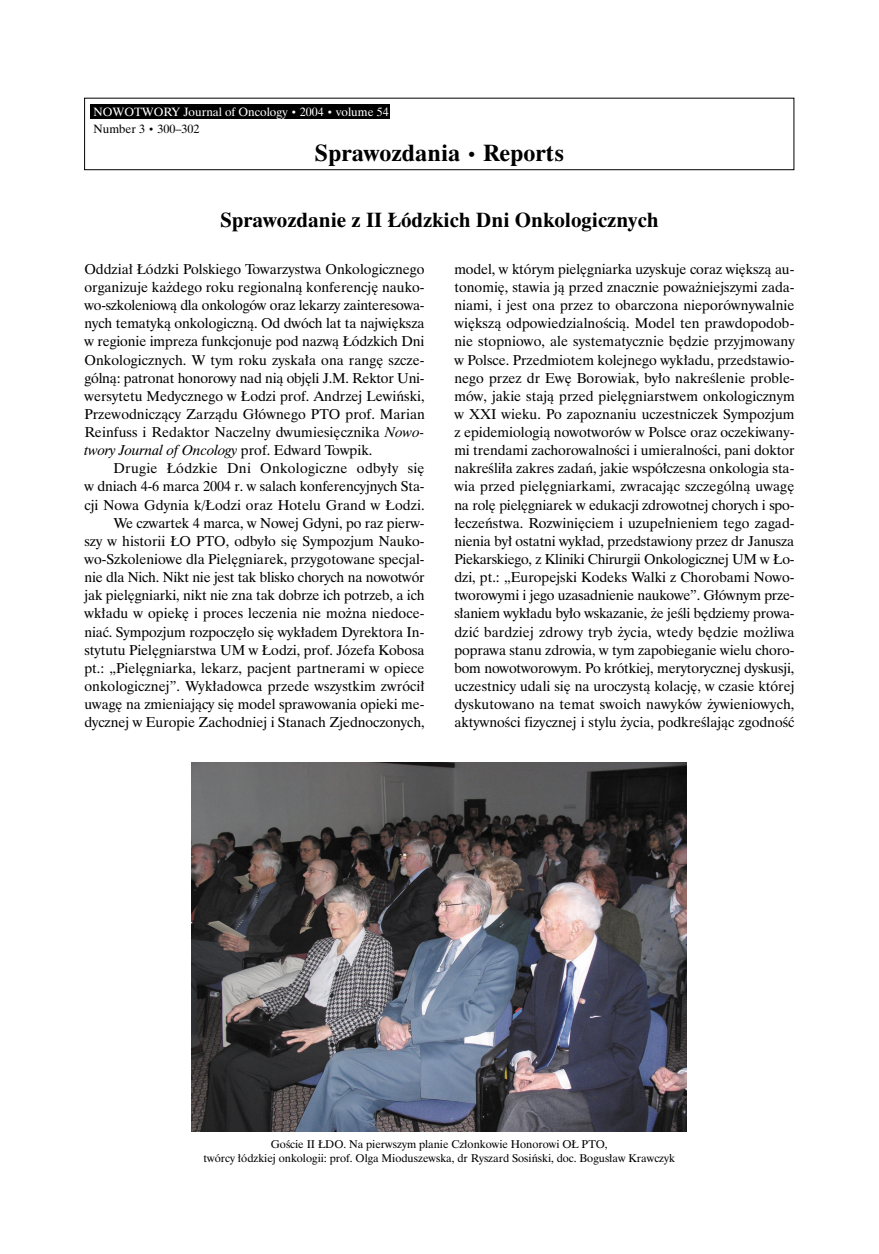
<style>
.page{position:relative;width:879px;height:1254px;background:#fff}
.page>*{position:absolute;margin:0;border:0;box-sizing:border-box;transform-origin:0 0}
.t1{font:700 24px "Dutch 801 PL";color:#000}
.t2{font:700 21px "Dutch 801 PL";color:#000}
.t3{font:14.25px/18.1px "Dutch 801 PL";color:#000;text-align:justify}
.t4{font:12px/17.5px "Dutch 801 PL";color:#fff}
.t5{font:11.25px/14.2px "Dutch 801 PL";color:#000;text-align:center}
.s1{font-size:10.5px}
.s2{color:#000}
.s3{font-size:10.5px;color:#000}
.s4{font-size:18px}
.s5{font-style:italic}
</style>
<div class="page">
<div style="left:84px;top:98px;width:710px;height:72px;border:1px solid #000"></div>
<div style="left:91px;top:104px;width:299px;height:15px;background:#000"></div>
<img style="left:192px;top:762px;width:495px;height:369px">
<p class="t4" style="left:94px;top:104px;width:297px">NOWOTWORY Journal of Oncology <span class="s1">•</span> 2004 <span class="s1">•</span> volume 54<br><span class="s2">Number 3</span> <span class="s3">•</span> <span class="s2">300–302</span></p>
<h1 class="t1" style="left:314px;top:144px;width:252px">Sprawozdania <span class="s4">•</span> Reports</h1>
<h2 class="t2" style="left:220px;top:212px;width:441px">Sprawozdanie z II ¸ódzkich Dni Onkologicznych</h2>
<p class="t3" style="left:84px;top:261px;width:342px">Oddzia∏ ¸ódzki Polskiego Towarzystwa Onkologicznego organizuje ka˝dego roku regionalnà konferencj´ nauko&shy;wo-szkoleniowà dla onkologów oraz lekarzy zainteresowa&shy;nych tematykà onkologicznà. Od dwóch lat ta najwi´ksza w regionie impreza funkcjonuje pod nazwà ¸ódzkich Dni Onkologicznych. W tym roku zyska∏a ona rang´ szcze&shy;gólnà: patronat honorowy nad nià obj´li J.M. Rektor Uni&shy;wersytetu Medycznego w ¸odzi prof. Andrzej Lewiƒski, Przewodniczàcy Zarzàdu G∏ównego PTO prof. Marian Reinfuss i Redaktor Naczelny dwumiesi´cznika <span class="s5">Nowo&shy;twory Journal of Oncology</span> prof. Edward Towpik.</p>
<p class="t3" style="left:84px;top:461px;width:342px;text-align:right">Drugie ¸ódzkie Dni Onkologiczne odby∏y si´<br>w dniach 4-6 marca 2004 r. w salach konferencyjnych Sta&shy;cji Nowa Gdynia k/¸odzi oraz Hotelu Grand w ¸odzi.<br>We czwartek 4 marca, w Nowej Gdyni, po raz pierw-<br>szy w historii ¸O PTO, odby∏o si´ Sympozjum Nauko&shy;wo-Szkoleniowe dla Piel´gniarek, przygotowane specjal&shy;nie dla Nich. Nikt nie jest tak blisko chorych na nowotwór jak piel´gniarki, nikt nie zna tak dobrze ich potrzeb, a ich wk∏adu w opiek´ i proces leczenia nie mo˝na niedoce&shy;niaç. Sympozjum rozpocz´∏o si´ wyk∏adem Dyrektora In&shy;stytutu Piel´gniarstwa UM w ¸odzi, prof. Józefa Kobosa pt.: „Piel´gniarka, lekarz, pacjent partnerami w opiece onkologicznej”. Wyk∏adowca przede wszystkim zwróci∏ uwag´ na zmieniajàcy si´ model sprawowania opieki me&shy;dycznej w Europie Zachodniej i Stanach Zjednoczonych,</p>
<p class="t3" style="left:454px;top:261px;width:342px">model, w którym piel´gniarka uzyskuje coraz wi´kszà au&shy;tonomi´, stawia jà przed znacznie powa˝niejszymi zada&shy;niami, i jest ona przez to obarczona nieporównywalnie wi´kszà odpowiedzialnoÊcià. Model ten prawdopodob&shy;nie stopniowo, ale systematycznie b´dzie przyjmowany w Polsce. Przedmiotem kolejnego wyk∏adu, przedstawio&shy;nego przez dr Ew´ Borowiak, by∏o nakreÊlenie proble&shy;mów, jakie stajà przed piel´gniarstwem onkologicznym w XXI wieku. Po zapoznaniu uczestniczek Sympozjum z epidemiologià nowotworów w Polsce oraz oczekiwany&shy;mi trendami zachorowalnoÊci i umieralnoÊci, pani doktor nakreÊli∏a zakres zadaƒ, jakie wspó∏czesna onkologia sta&shy;wia przed piel´gniarkami, zwracajàc szczególnà uwag´ na rol´ piel´gniarek w edukacji zdrowotnej chorych i spo-∏eczeƒstwa. Rozwini´ciem i uzupe∏nieniem tego zagad&shy;nienia by∏ ostatni wyk∏ad, przedstawiony przez dr Janusza Piekarskiego, z Kliniki Chirurgii Onkologicznej UM w ¸o&shy;dzi, pt.: „Europejski Kodeks Walki z Chorobami Nowo&shy;tworowymi i jego uzasadnienie naukowe”. G∏ównym prze&shy;s∏aniem wyk∏adu by∏o wskazanie, ˝e jeÊli b´dziemy prowa&shy;dziç bardziej zdrowy tryb ˝ycia, wtedy b´dzie mo˝liwa poprawa stanu zdrowia, w tym zapobieganie wielu choro&shy;bom nowotworowym. Po krótkiej, merytorycznej dyskusji, uczestnicy udali si´ na uroczystà kolacj´, w czasie której dyskutowano na temat swoich nawyków ˝ywieniowych, aktywnoÊci fizycznej i stylu ˝ycia, podkreÊlajàc zgodnoÊç</p>
<p class="t5" style="left:203px;top:1138px;width:473px">GoÊcie II ¸DO. Na pierwszym planie Cz∏onkowie Honorowi O¸ PTO,<br>twórcy ∏ódzkiej onkologii: prof. Olga Mioduszewska, dr Ryszard Sosiƒski, doc. Bogus∏aw Krawczyk</p>
</div>
